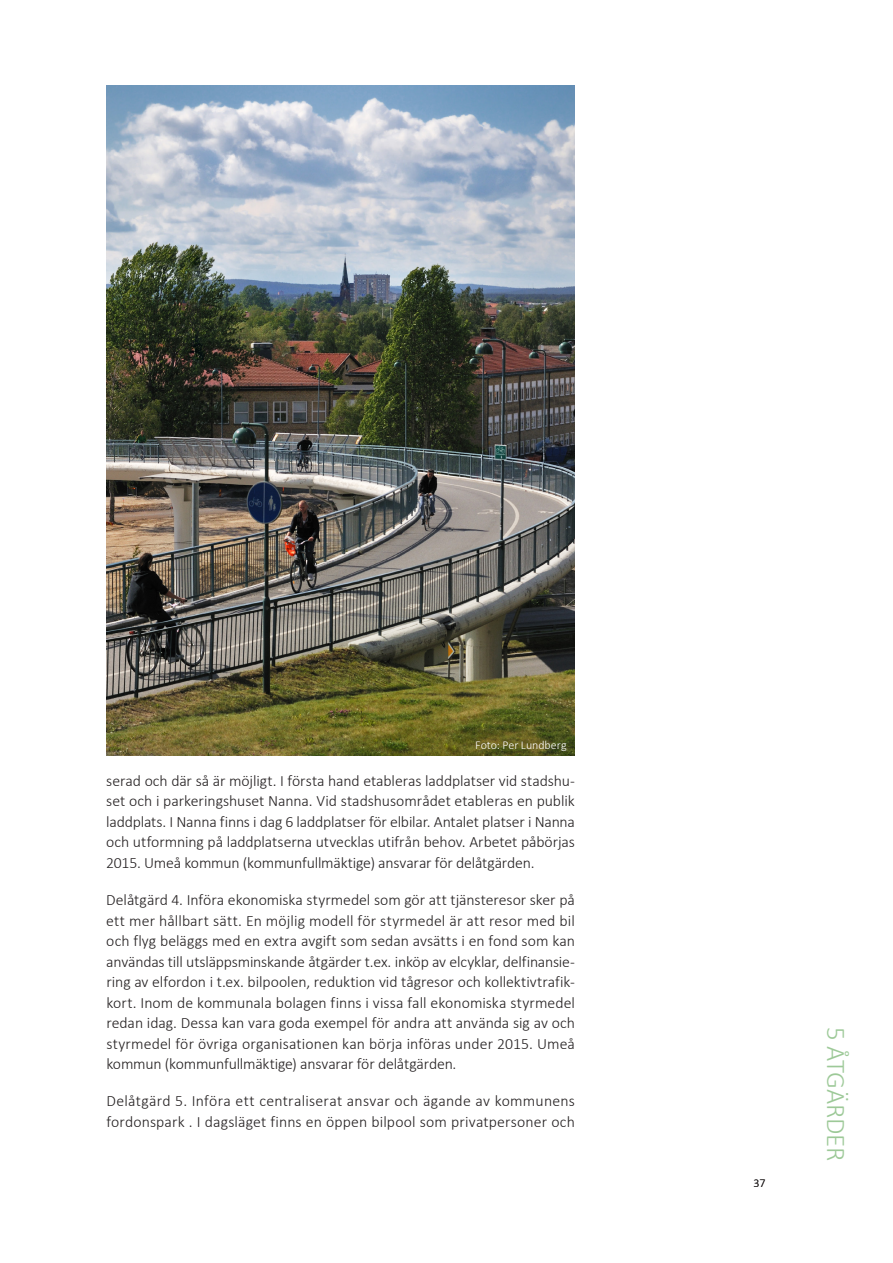
<style>
.page{position:relative;width:893px;height:1263px;background:#fff}
.page>*{position:absolute;margin:0;border:0;box-sizing:border-box;transform-origin:0 0}
.t1{font:300 27px "Calibri";letter-spacing:-.015em;color:#9dc998}
.t2{font:300 15.75px/20.4px "Calibri";color:#231f20}
.t3{font:300 12px "Calibri";color:#fff}
.t4{font:300 12px "Calibri";color:#231f20}
</style>
<div class="page">
<img style="left:106px;top:85px;width:469px;height:670px">
<p class="t3" style="left:475px;top:738px;width:93px">Foto: Per Lundberg</p>
<p class="t2" style="left:106px;top:770px;width:470px;text-align:justify">serad och där så är möjligt. I första hand etableras laddplatser vid stadshu&shy;set och i parkeringshuset Nanna. Vid stadshusområdet etableras en publik laddplats. I Nanna finns i dag 6 laddplatser för elbilar. Antalet platser i Nanna och utformning på laddplatserna utvecklas utifrån behov. Arbetet påbörjas 2015. Umeå kommun (kommunfullmäktige) ansvarar för delåtgärden.</p>
<p class="t2" style="left:106px;top:889px;width:470px">Delåtgärd 4. Införa ekonomiska styrmedel som gör att tjänsteresor sker på ett mer hållbart sätt. En möjlig modell för styrmedel ä r att resor med bil och flyg beläggs med en extra avgift som sedan avsätts i en fond som kan anvä ndas till utslä ppsminskande åtgä rder t.ex. inköp av elcyklar, delfinansie&shy;ring av elfordon i t.ex. bilpoolen, reduktion vid tågresor och kollektivtrafik&shy;kort. Inom de kommunala bolagen finns i vissa fall ekonomiska styrmedel redan idag. Dessa kan vara goda exempel för andra att anvä nda sig av och styrmedel för övriga organisationen kan börja införas under 2015. Umeå kommun (kommunfullmäktige) ansvarar för delåtgärden.</p>
<p class="t2" style="left:106px;top:1091px;width:470px">Delåtgärd 5. Införa ett centraliserat ansvar och ägande av kommunens fordonspark . I dagsläget finns en öppen bilpool som privatpersoner och</p>
<p class="t4" style="left:753px;top:1175px;width:13px">37</p>
<h1 class="t1" style="left:853px;top:1026px;width:136px;rotate:90deg">5 ÅTGÄRDER</h1>
</div>
